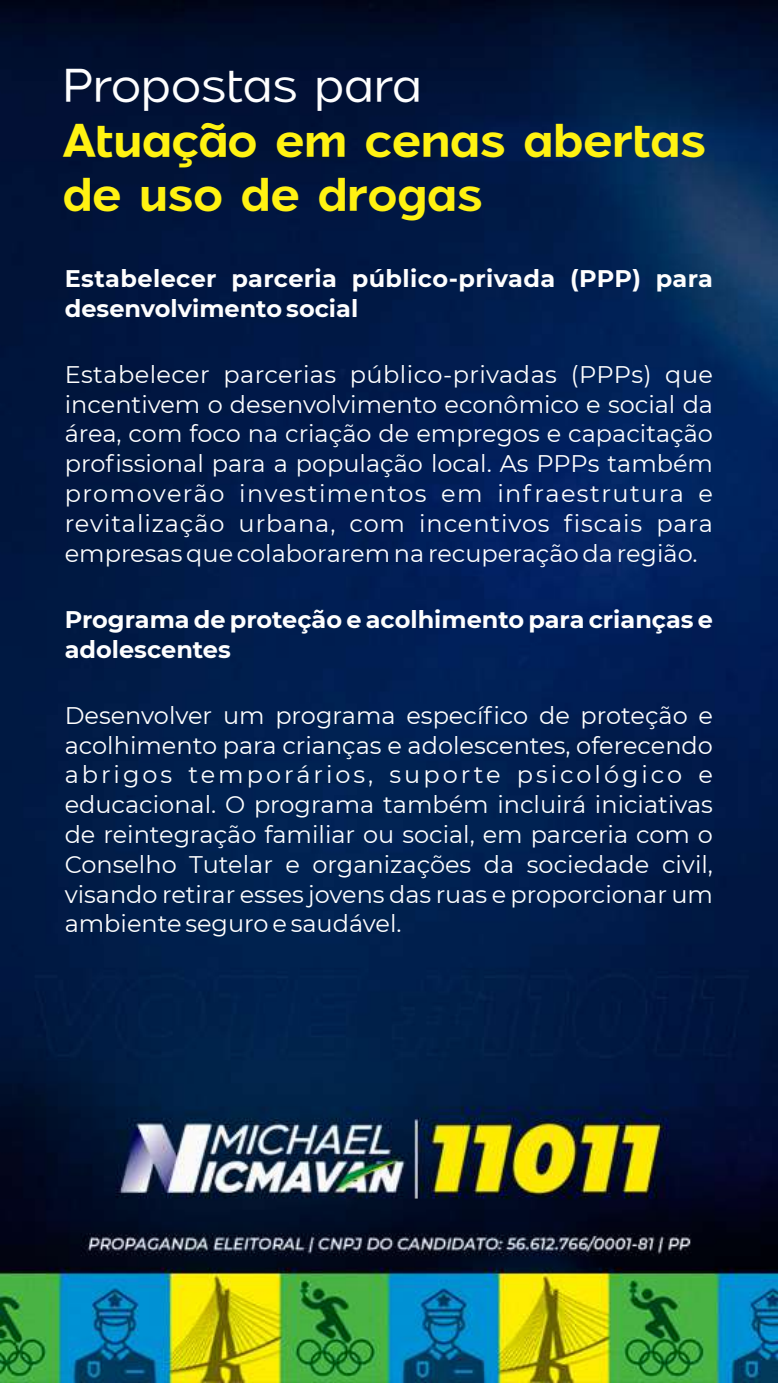
<style>
.page{position:relative;width:778px;height:1383px;background:#fff}
.page>*{position:absolute;margin:0;border:0;box-sizing:border-box;transform-origin:0 0}
.t1{font:700 48px/54.3px "Asen Pro";color:#fff212}
.t2{font:48px "Asen Pro";color:#fefefe}
.t3{font:24px/29.7px "Montserrat";color:#fefefe;text-align:justify}
.t4{font:700 24px/29.7px "Montserrat";color:#fefefe}
</style>
<div class="page">
<img style="left:0;top:0;width:778px;height:1382px">
<h1 class="t2" style="left:63px;top:57px;width:360px">Propostas para</h1>
<h1 class="t1" style="left:63px;top:113px;width:644px">Atuação em cenas abertas de uso de drogas</h1>
<p class="t4" style="left:65px;top:263px;width:649px">Estabelecer parceria público-privada (PPP) para desenvolvimento social</p>
<p class="t3" style="left:65px;top:359px;width:650px">Estabelecer parcerias público-privadas (PPPs) que incentivem o desenvolvimento econômico e social da área, com foco na criação de empregos e capacitação profissional para a população local. As PPPs também promoverão investimentos em infraestrutura e revitalização urbana, com incentivos fiscais para empresas que colaborarem na recuperação da região.</p>
<p class="t4" style="left:65px;top:604px;width:649px">Programa de proteção e acolhimento para crianças e adolescentes</p>
<p class="t3" style="left:65px;top:700px;width:650px">Desenvolver um programa específico de proteção e acolhimento para crianças e adolescentes, oferecendo abrigos temporários, suporte psicológico e educacional. O programa também incluirá iniciativas de reintegração familiar ou social, em parceria com o Conselho Tutelar e organizações da sociedade civil, visando retirar esses jovens das ruas e proporcionar um ambiente seguro e saudável.</p>
</div>
